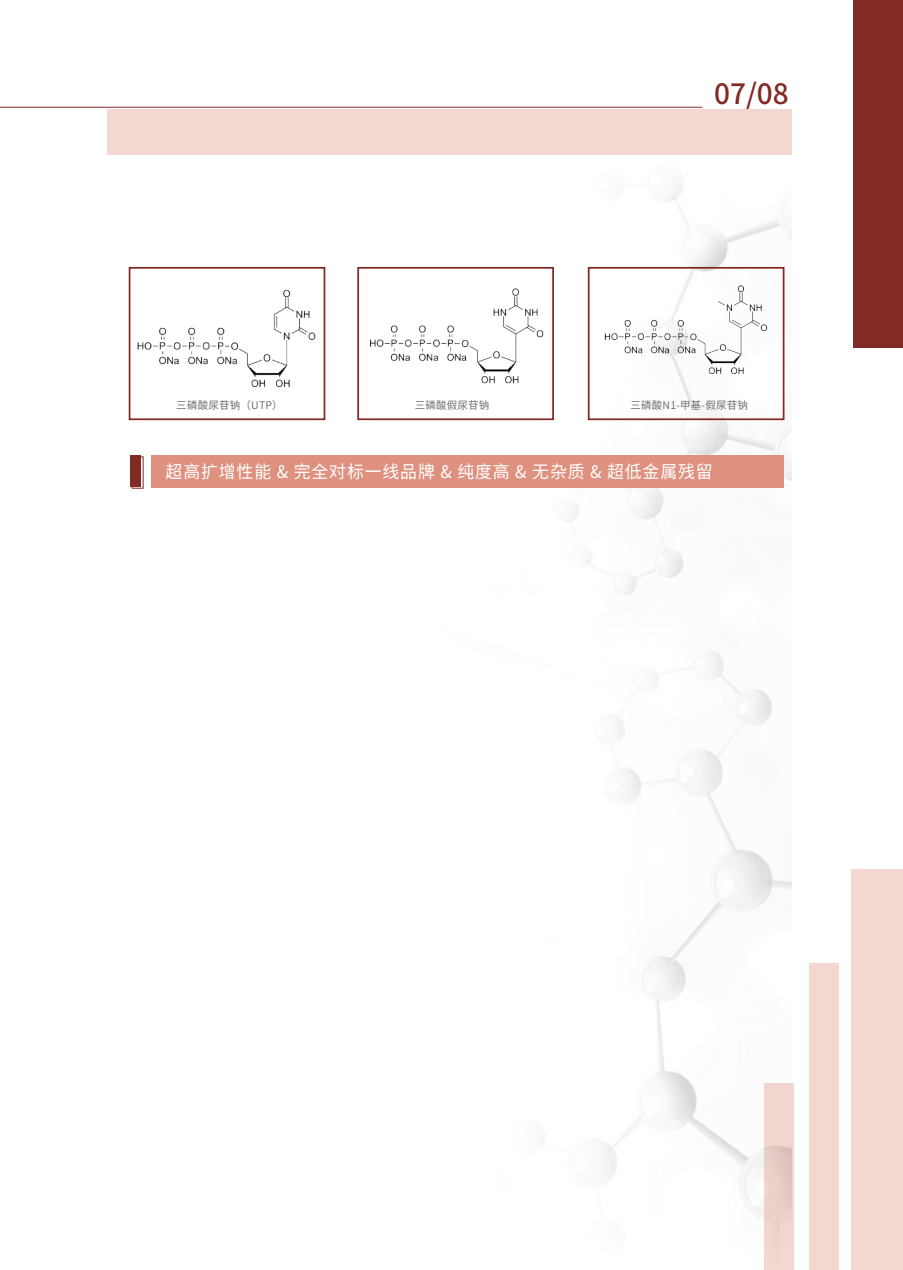
<style>
.page{position:relative;width:903px;height:1270px;background:#fff}
.page>*{position:absolute;margin:0;border:0;box-sizing:border-box;transform-origin:0 0}
.t1{font:500 28px "Source Han Sans CN";color:#822b25}
.t2{font:17.5px "Source Han Sans CN";letter-spacing:.05em;color:#fff}
.t3{font:10.5px "Source Han Sans CN";letter-spacing:.02em;color:#636366}
</style>
<div class="page">
<img style="left:107px;top:154px;width:684px;height:1064px">
<div style="left:851px;top:870px;width:52px;height:400px;background:#f3d8d2"></div>
<div style="left:809px;top:964px;width:30px;height:306px;background:#f3d8d2"></div>
<svg style="left:764px;top:1084px;width:30px;height:186px;background:#edd2cc"></svg>
<div style="left:130px;top:455px;width:11px;height:32px;background:#822b25"></div>
<div style="left:132px;top:457px;width:11px;height:31px;border:1px solid #822b25"></div>
<img style="left:131px;top:241px;width:192px;height:193px">
<img style="left:363px;top:241px;width:188px;height:188px">
<img style="left:598px;top:241px;width:176px;height:176px">
<div style="left:107px;top:109px;width:684px;height:45px;background:#f3d8d2"></div>
<div style="left:853px;top:0;width:50px;height:347px;background:#822b25"></div>
<hr style="left:0;top:107px;width:702px;height:1px;background:#822b25">
<div style="left:357px;top:267px;width:197px;height:153px;border:2px solid #822b25"></div>
<div style="left:129px;top:267px;width:196px;height:153px;border:2px solid #822b25"></div>
<div style="left:588px;top:267px;width:196px;height:153px;border:2px solid #822b25"></div>
<div style="left:151px;top:455px;width:632px;height:33px;background:#df917f"></div>
<p class="t3" style="left:176px;top:399px;width:108px">三磷酸尿苷钠（UTP）</p>
<h1 class="t1" style="left:714px;top:78px;width:76px">07/08</h1>
<p class="t3" style="left:415px;top:399px;width:76px">三磷酸假尿苷钠</p>
<p class="t3" style="left:630px;top:399px;width:119px">三磷酸N1-甲基-假尿苷钠</p>
<h2 class="t2" style="left:166px;top:462px;width:549px">超高扩增性能 &amp; 完全对标一线品牌 &amp; 纯度高 &amp; 无杂质 &amp; 超低金属残留</h2>
</div>
